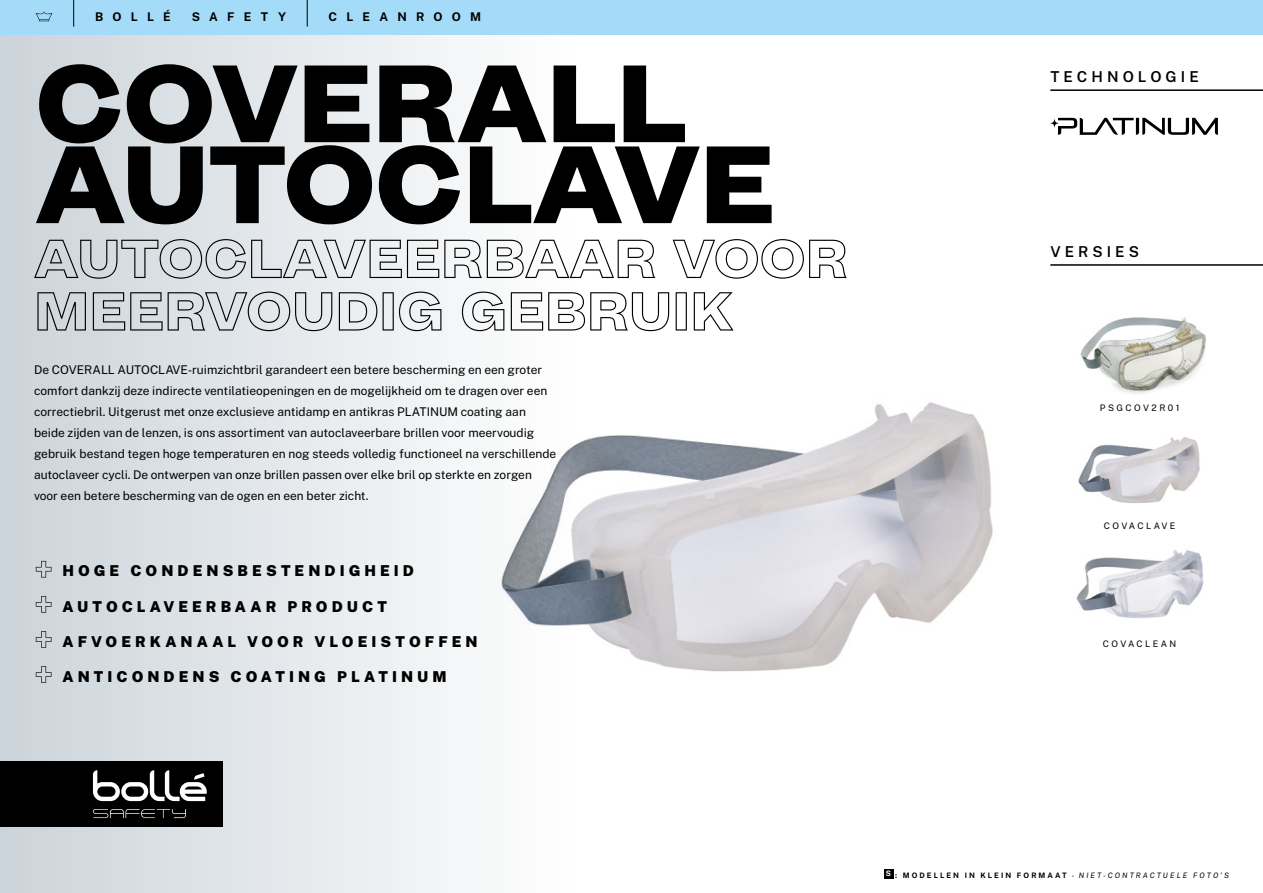
<style>
.page{position:relative;width:1263px;height:893px;background:#fff}
.page>*{position:absolute;margin:0;border:0;box-sizing:border-box;transform-origin:0 0}
.t1{font:900 105px/81px "Mint Grotesk V1.1";color:#000}
.t2{font:52.5px "Mint Grotesk Outline";color:#000}
.t3{font:900 15px "Public Sans";letter-spacing:.27em;color:#000}
.t4{font:600 15px "Public Sans";letter-spacing:.27em;color:#000}
.t5{font:12px/21px "Public Sans";color:#000}
.t6{font:700 12px "Public Sans";letter-spacing:.77em;color:#000}
.t7{font:9px "Public Sans";letter-spacing:.27em;color:#000}
.t8{font:italic 7.5px "Public Sans";letter-spacing:.27em;color:#000}
.s1{font-weight:700;font-style:normal}
</style>
<div class="page">
<div style="left:0;top:0;width:1263px;height:893px;background:linear-gradient(to right,#dae0e5,#fff)"></div>
<div style="left:0;top:761px;width:222px;height:66px;background:#000"></div>
<svg style="left:93px;top:770px;width:114px;height:31px"></svg>
<svg style="left:93px;top:809px;width:93px;height:9px"></svg>
<div style="left:0;top:0;width:1263px;height:34px;background:#a4dbf8"></div>
<svg style="left:1058px;top:118px;width:160px;height:17px"></svg>
<svg style="left:1050px;top:118px;width:9px;height:10px"></svg>
<img style="left:1062px;top:305px;width:157px;height:95px">
<img style="left:1068px;top:423px;width:145px;height:95px">
<img style="left:1068px;top:541px;width:145px;height:95px">
<img style="left:455px;top:348px;width:595px;height:389px">
<hr style="left:1050px;top:264px;width:213px;height:2px;background:#000">
<hr style="left:1050px;top:89px;width:213px;height:2px;background:#000">
<svg style="left:36px;top:561px;width:15px;height:16px"></svg>
<svg style="left:36px;top:596px;width:15px;height:17px"></svg>
<svg style="left:36px;top:631px;width:15px;height:17px"></svg>
<svg style="left:36px;top:666px;width:15px;height:17px"></svg>
<svg style="left:36px;top:12px;width:16px;height:9px"></svg>
<svg style="left:73px;top:0;width:1px;height:27px"></svg>
<svg style="left:307px;top:0;width:1px;height:27px"></svg>
<div style="left:884px;top:869px;width:9px;height:9px;background:#000"></div>
<p class="t6" style="left:95px;top:8px;width:77px">BOLLÉ</p>
<p class="t6" style="left:192px;top:8px;width:96px">SAFETY</p>
<p class="t6" style="left:329px;top:8px;width:154px">CLEANROOM</p>
<h1 class="t1" style="left:36px;top:64px;width:740px">COVERALL<br>AUTOCLAVE</h1>
<h2 class="t2" style="left:34px;top:226px;width:44px">AUTO</h2>
<h2 class="t2" style="left:204px;top:226px;width:85px">CLAVEERBA</h2>
<h2 class="t2" style="left:570px;top:226px;width:148px">aR VOOR</h2>
<h2 class="t2" style="left:34px;top:279px;width:44px">MEERVOU</h2>
<h2 class="t2" style="left:335px;top:279px;width:165px">DIG GEBRUIK</h2>
<p class="t5" style="left:34px;top:358px;width:524px">De COVERALL AUTOCLAVE-ruimzichtbril garandeert een betere bescherming en een groter comfort dankzij deze indirecte ventilatieopeningen en de mogelijkheid om te dragen over een correctiebril. Uitgerust met onze exclusieve antidamp en antikras PLATINUM coating aan beide zijden van de lenzen, is ons assortiment van autoclaveerbare brillen voor meervoudig gebruik bestand tegen hoge temperaturen en nog steeds volledig functioneel na verschillende autoclaveer cycli. De ontwerpen van onze brillen passen over elke bril op sterkte en zorgen voor een betere bescherming van de ogen en een beter zicht.</p>
<p class="t3" style="left:63px;top:560px;width:353px">HOGE CONDENSBESTENDIGHEID</p>
<p class="t3" style="left:63px;top:595px;width:326px">AUTOCLAVEERBAAR PRODUCT</p>
<p class="t3" style="left:63px;top:630px;width:417px">AFVOERKANAAL VOOR VLOEISTOFFEN</p>
<p class="t3" style="left:63px;top:665px;width:386px">ANTICONDENS COATING PLATINUM</p>
<p class="t4" style="left:1050px;top:66px;width:150px">TECHNOLOGIE</p>
<p class="t4" style="left:1050px;top:240px;width:90px">VERSIES</p>
<p class="t7" style="left:1100px;top:401px;width:81px">PSGCOV2R01</p>
<p class="t7" style="left:1104px;top:519px;width:73px">COVACLAVE</p>
<p class="t7" style="left:1103px;top:637px;width:75px">COVACLEAN</p>
<p class="t8" style="left:886px;top:870px;width:344px"><sup>S</sup> <span class="s1">: MODELLEN IN KLEIN FORMAAT</span> - NIET-CONTRACTUELE FOTO’S</p>
</div>
